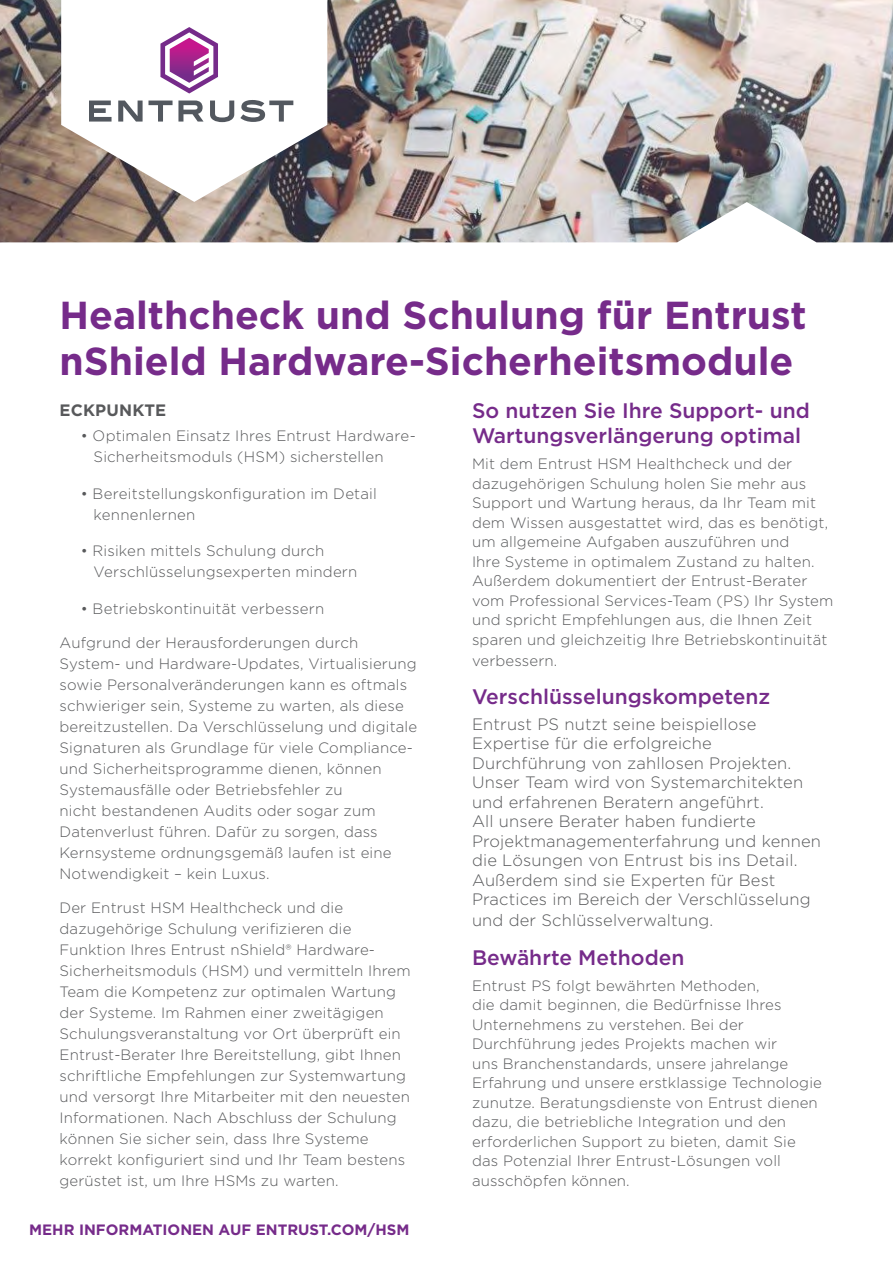
<style>
.page{position:relative;width:893px;height:1263px;background:#fff}
.page>*{position:absolute;margin:0;border:0;box-sizing:border-box;transform-origin:0 0}
._1_Title{font:700 39px/46.5px "Gotham";color:#762b8a}
._3_Header{font:500 21px/25.5px "Gotham";color:#762b8a}
._4_Body_Text{font:300 16.5px/19.5px "Gotham";letter-spacing:.01em;color:#58595b}
._3_Eyebrow{font:700 16.5px "Gotham";letter-spacing:.01em;color:#58595b}
._4_Body_Text-2{font:300 15px/21px "Gotham";letter-spacing:.01em;color:#58595b}
.t1{font:700 15px "Gotham";color:#762b8a}
</style>
<div class="page">
<img style="left:0;top:0;width:893px;height:242px">
<p class="_1_Title" style="left:60px;top:292px;width:749px">Healthcheck und Schulung für Entrust nShield Hardware-Sicherheitsmodule</p>
<p class="_3_Eyebrow" style="left:60px;top:400px;width:108px">ECKPUNKTE</p>
<p class="_4_Body_Text-2" style="left:94px;top:424px;width:324px;text-indent:-13px">• Optimalen Einsatz Ihres Entrust Hardware-<br>Sicherheitsmoduls (HSM) sicherstellen</p>
<p class="_4_Body_Text-2" style="left:94px;top:482px;width:285px;text-indent:-13px">• Bereitstellungskonfiguration im Detail kennenlernen</p>
<p class="_4_Body_Text-2" style="left:94px;top:540px;width:265px;text-indent:-13px">• Risiken mittels Schulung durch<br>Verschlüsselungsexperten mindern</p>
<p class="_4_Body_Text-2" style="left:81px;top:598px;width:245px">• Betriebskontinuität verbessern</p>
<p class="_4_Body_Text-2" style="left:60px;top:632px;width:359px">Aufgrund der Herausforderungen durch System- und Hardware-Updates, Virtualisierung sowie Personalveränderungen kann es oftmals schwieriger sein, Systeme zu warten, als diese bereitzustellen. Da Verschlüsselung und digitale Signaturen als Grundlage für viele Compliance&shy;und Sicherheitsprogramme dienen, können Systemausfälle oder Betriebsfehler zu<br>nicht bestandenen Audits oder sogar zum Datenverlust führen. Dafür zu sorgen, dass Kernsysteme ordnungsgemäß laufen ist eine Notwendigkeit – kein Luxus.</p>
<p class="_4_Body_Text-2" style="left:60px;top:897px;width:353px">Der Entrust HSM Healthcheck und die dazugehörige Schulung verifizieren die Funktion Ihres Entrust nShield® Hardware-Sicherheitsmoduls (HSM) und vermitteln Ihrem Team die Kompetenz zur optimalen Wartung der Systeme. Im Rahmen einer zweitägigen Schulungsveranstaltung vor Ort überprüft ein Entrust-Berater Ihre Bereitstellung, gibt Ihnen schriftliche Empfehlungen zur Systemwartung und versorgt Ihre Mitarbeiter mit den neuesten Informationen. Nach Abschluss der Schulung können Sie sicher sein, dass Ihre Systeme korrekt konfiguriert sind und Ihr Team bestens gerüstet ist, um Ihre HSMs zu warten.</p>
<p class="_3_Header" style="left:472px;top:397px;width:339px">So nutzen Sie Ihre Support- und<br>Wartungsverlängerung optimal</p>
<p class="_4_Body_Text-2" style="left:472px;top:454px;width:363px;line-height:19.5px">Mit dem Entrust HSM Healthcheck und der dazugehörigen Schulung holen Sie mehr aus Support und Wartung heraus, da Ihr Team mit dem Wissen ausgestattet wird, das es benötigt, um allgemeine Aufgaben auszuführen und<br>Ihre Systeme in optimalem Zustand zu halten.<br>Außerdem dokumentiert der Entrust-Berater vom Professional Services-Team (PS) Ihr System und spricht Empfehlungen aus, die Ihnen Zeit sparen und gleichzeitig Ihre Betriebskontinuität</p>
<p class="_4_Body_Text-2" style="left:472px;top:650px;width:87px">verbessern.</p>
<p class="_3_Header" style="left:472px;top:684px;width:300px">Verschlüsselungskompetenz</p>
<p class="_4_Body_Text" style="left:472px;top:714px;width:350px">Entrust PS nutzt seine beispiellose Expertise für die erfolgreiche Durchführung von zahllosen Projekten.<br>Unser Team wird von Systemarchitekten und erfahrenen Beratern angeführt.<br>All unsere Berater haben fundierte Projektmanagementerfahrung und kennen die Lösungen von Entrust bis ins Detail.<br>Außerdem sind sie Experten für Best Practices im Bereich der Verschlüsselung</p>
<p class="_4_Body_Text" style="left:472px;top:910px;width:243px">und der Schlüsselverwaltung.</p>
<p class="_3_Header" style="left:472px;top:944px;width:214px">Bewährte Methoden</p>
<p class="_4_Body_Text-2" style="left:472px;top:975px;width:351px;line-height:19.5px">Entrust PS folgt bewährten Methoden,<br>die damit beginnen, die Bedürfnisse Ihres Unternehmens zu verstehen. Bei der Durchführung jedes Projekts machen wir<br>uns Branchenstandards, unsere jahrelange Erfahrung und unsere erstklassige Technologie zunutze. Beratungsdienste von Entrust dienen dazu, die betriebliche Integration und den erforderlichen Support zu bieten, damit Sie das Potenzial Ihrer Entrust-Lösungen voll ausschöpfen können.</p>
<p class="t1" style="left:29px;top:1219px;width:382px">MEHR INFORMATIONEN AUF ENTRUST.COM/HSM</p>
</div>
